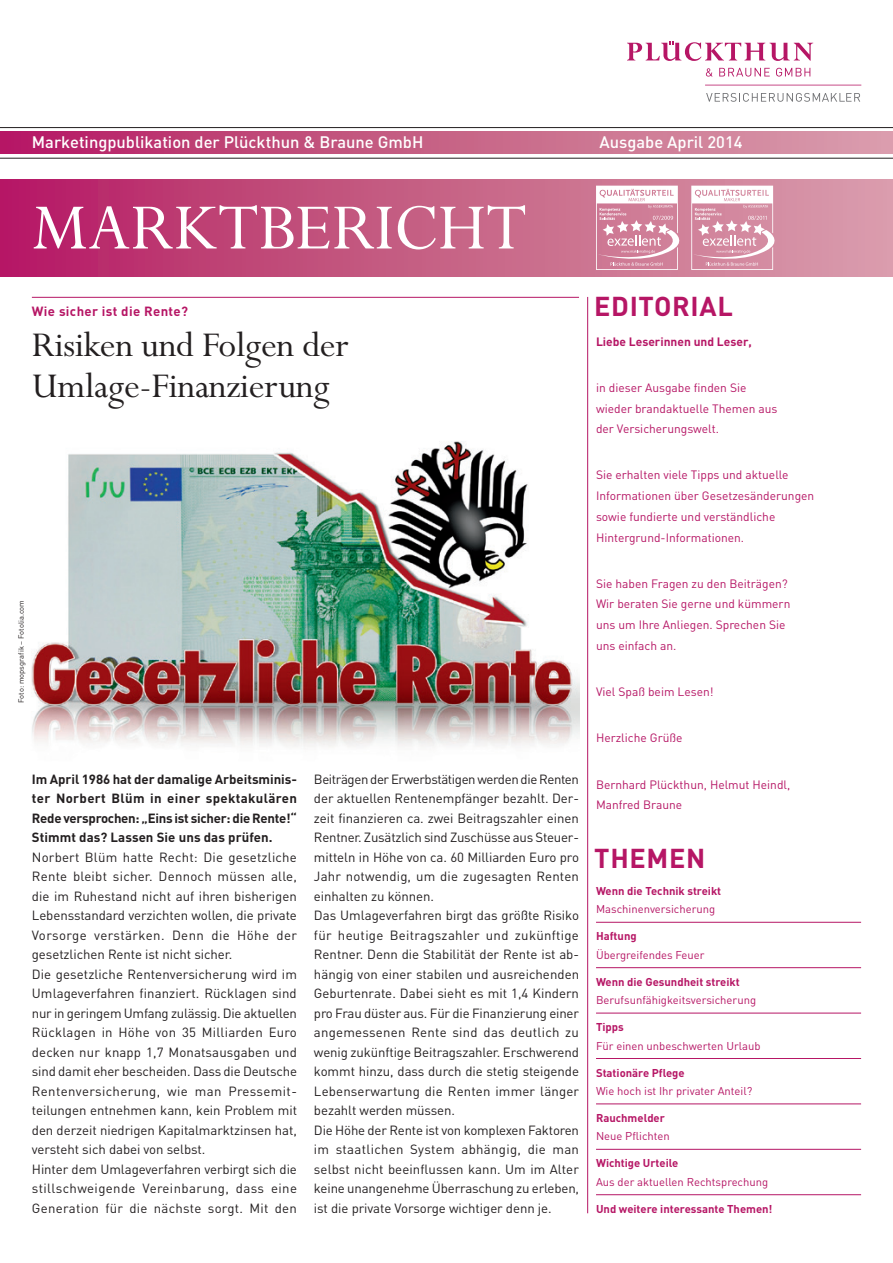
<style>
.page{position:relative;width:893px;height:1263px;background:#fff}
.page>*{position:absolute;margin:0;border:0;box-sizing:border-box;transform-origin:0 0}
.t1{font:72.75px "Perpetua";letter-spacing:-.005em;color:#fff}
.t2{font:39px/40.5px "Perpetua";letter-spacing:-.01em;color:#231f20}
.t3{font:700 27px "DIN";letter-spacing:.025em;color:#b61665}
.t4{font:500 16.5px "DIN";color:#fff}
.t5{font:13.2px/19.5px "DIN";letter-spacing:-.005em;color:#231f20}
.t6{font:700 13.2px/19.5px "DIN";letter-spacing:.005em;color:#231f20;text-align:justify}
.t7{font:700 13.2px "DIN";letter-spacing:.03em;color:#b61665}
.t8{font:12px/20.7px "DIN";color:#b61665}
.t9{font:700 12px "DIN";color:#b61665}
.t10{font:11.25px "DIN";color:#b61665}
.t11{font:700 11.25px "DIN";color:#b61665}
.t12{font:7.5px "DIN";color:#231f20}
</style>
<div class="page">
<div style="left:0;top:179px;width:893px;height:98px;background:linear-gradient(to right,#b51e62,#dba5ae)"></div>
<div style="left:0;top:132px;width:893px;height:22px;background:linear-gradient(to right,#b51e63,#daa2ac)"></div>
<hr style="left:0;top:127px;width:893px;height:1px;background:#231f20">
<hr style="left:0;top:158px;width:893px;height:1px;background:#231f20">
<hr style="left:587px;top:297px;width:1px;height:916px;background:#b61665">
<svg style="left:706px;top:68px;width:7px;height:9px"></svg>
<svg style="left:719px;top:68px;width:51px;height:9px"></svg>
<svg style="left:776px;top:68px;width:34px;height:9px"></svg>
<svg style="left:706px;top:93px;width:154px;height:9px"></svg>
<svg style="left:627px;top:41px;width:186px;height:20px"></svg>
<hr style="left:705px;top:85px;width:156px;height:1px;background:#b61665">
<hr style="left:596px;top:922px;width:265px;height:1px;background:#b61665">
<hr style="left:596px;top:967px;width:265px;height:1px;background:#b61665">
<hr style="left:596px;top:1013px;width:265px;height:1px;background:#b61665">
<hr style="left:596px;top:1058px;width:265px;height:1px;background:#b61665">
<hr style="left:596px;top:1103px;width:265px;height:1px;background:#b61665">
<hr style="left:596px;top:1149px;width:265px;height:1px;background:#b61665">
<hr style="left:596px;top:1194px;width:265px;height:1px;background:#b61665">
<svg style="left:596px;top:186px;width:83px;height:84px"></svg>
<svg style="left:691px;top:186px;width:83px;height:84px"></svg>
<img style="left:31px;top:441px;width:548px;height:306px">
<hr style="left:32px;top:297px;width:547px;height:1px;background:#b61665">
<p class="t4" style="left:32px;top:132px;width:393px">Marketingpublikation der Plückthun &amp; Braune GmbH</p>
<p class="t4" style="left:600px;top:132px;width:145px">Ausgabe April 2014</p>
<h1 class="t1" style="left:32px;top:190px;width:497px">MARKTBERICHT</h1>
<p class="t7" style="left:32px;top:302px;width:158px">Wie sicher ist die Rente?</p>
<h2 class="t2" style="left:32px;top:326px;width:318px">Risiken und Folgen der<br>Umlage-Finanzierung</h2>
<p class="t12" style="left:17px;top:703px;width:104px;rotate:-90deg">Foto: mopsgrafik – Fotolia.com</p>
<p class="t6" style="left:32px;top:768px;width:267px">Im April 1986 hat der damalige Arbeitsminis&shy;ter Norbert Blüm in einer spektakulären Rede versprochen: „Eins ist sicher: die Rente!“ Stimmt das? Lassen Sie uns das prüfen.</p>
<p class="t5" style="left:32px;top:847px;width:267px">Norbert Blüm hatte Recht: Die gesetzliche Rente bleibt sicher. Dennoch müssen alle, die im Ruhestand nicht auf ihren bisherigen Lebensstandard verzichten wollen, die private Vorsorge verstärken. Denn die Höhe der gesetzlichen Rente ist nicht sicher.<br>Die gesetzliche Rentenversicherung wird im Umlageverfahren finanziert. Rücklagen sind nur in geringem Umfang zulässig. Die aktuellen Rücklagen in Höhe von 35 Milliarden Euro decken nur knapp 1,7 Monatsausgaben und sind damit eher bescheiden. Dass die Deutsche Rentenversicherung, wie man Pressemit&shy;teilungen entnehmen kann, kein Problem mit den derzeit niedrigen Kapitalmarktzinsen hat, versteht sich dabei von selbst.<br>Hinter dem Umlageverfahren verbirgt sich die stillschweigende Vereinbarung, dass eine Generation für die nächste sorgt. Mit den</p>
<p class="t5" style="left:314px;top:769px;width:267px">Beiträgen der Erwerbstätigen werden die Renten der aktuellen Rentenempfänger bezahlt. Der&shy;zeit finanzieren ca. zwei Beitragszahler einen Rentner. Zusätzlich sind Zuschüsse aus Steuer&shy;mitteln in Höhe von ca. 60 Milliarden Euro pro Jahr notwendig, um die zugesagten Renten einhalten zu können.<br>Das Umlageverfahren birgt das größte Risiko für heutige Beitragszahler und zukünftige Rentner. Denn die Stabilität der Rente ist ab&shy;hängig von einer stabilen und ausreichenden Geburtenrate. Dabei sieht es mit 1,4 Kindern pro Frau düster aus. Für die Finanzierung einer angemessenen Rente sind das deutlich zu wenig zukünftige Beitragszahler. Erschwerend kommt hinzu, dass durch die stetig steigende Lebenserwartung die Renten immer länger bezahlt werden müssen.<br>Die Höhe der Rente ist von komplexen Faktoren im staatlichen System abhängig, die man selbst nicht beeinflussen kann. Um im Alter keine unangenehme Überraschung zu erleben, ist die private Vorsorge wichtiger denn je.</p>
<h3 class="t3" style="left:594px;top:289px;width:140px">EDITORIAL</h3>
<p class="t9" style="left:596px;top:333px;width:157px">Liebe Leserinnen und Leser,</p>
<p class="t8" style="left:596px;top:377px;width:183px">in dieser Ausgabe finden Sie wieder brandaktuelle Themen aus der Versicherungswelt.</p>
<p class="t8" style="left:596px;top:464px;width:220px">Sie erhalten viele Tipps und aktuelle Informationen über Gesetzesänderungen sowie fundierte und verständliche Hintergrund-Informationen.</p>
<p class="t8" style="left:596px;top:573px;width:196px">Sie haben Fragen zu den Beiträgen?<br>Wir beraten Sie gerne und kümmern uns um Ihre Anliegen. Sprechen Sie uns einfach an.</p>
<p class="t8" style="left:596px;top:681px;width:119px">Viel Spaß beim Lesen!</p>
<p class="t8" style="left:596px;top:727px;width:88px">Herzliche Grüße</p>
<p class="t8" style="left:596px;top:774px;width:196px">Bernhard Plückthun, Helmut Heindl,<br>Manfred Braune</p>
<h3 class="t3" style="left:594px;top:840px;width:92px">Themen</h3>
<p class="t11" style="left:596px;top:883px;width:127px">Wenn die Technik streikt</p>
<p class="t10" style="left:596px;top:902px;width:121px">Maschinenversicherung</p>
<p class="t11" style="left:596px;top:929px;width:42px">Haftung</p>
<p class="t10" style="left:596px;top:948px;width:110px">Übergreifendes Feuer</p>
<p class="t11" style="left:596px;top:974px;width:145px">Wenn die Gesundheit streikt</p>
<p class="t10" style="left:596px;top:993px;width:162px">Berufsunfähigkeitsversicherung</p>
<p class="t11" style="left:596px;top:1020px;width:29px">Tipps</p>
<p class="t10" style="left:596px;top:1038px;width:166px">Für einen unbeschwerten Urlaub</p>
<p class="t11" style="left:596px;top:1065px;width:90px">Stationäre Pflege</p>
<p class="t10" style="left:596px;top:1084px;width:158px">Wie hoch ist Ihr privater Anteil?</p>
<p class="t11" style="left:596px;top:1110px;width:70px">Rauchmelder</p>
<p class="t10" style="left:596px;top:1129px;width:75px">Neue Pflichten</p>
<p class="t11" style="left:596px;top:1156px;width:84px">Wichtige Urteile</p>
<p class="t10" style="left:596px;top:1175px;width:174px">Aus der aktuellen Rechtsprechung</p>
<p class="t11" style="left:596px;top:1201px;width:178px">Und weitere interessante Themen!</p>
</div>
